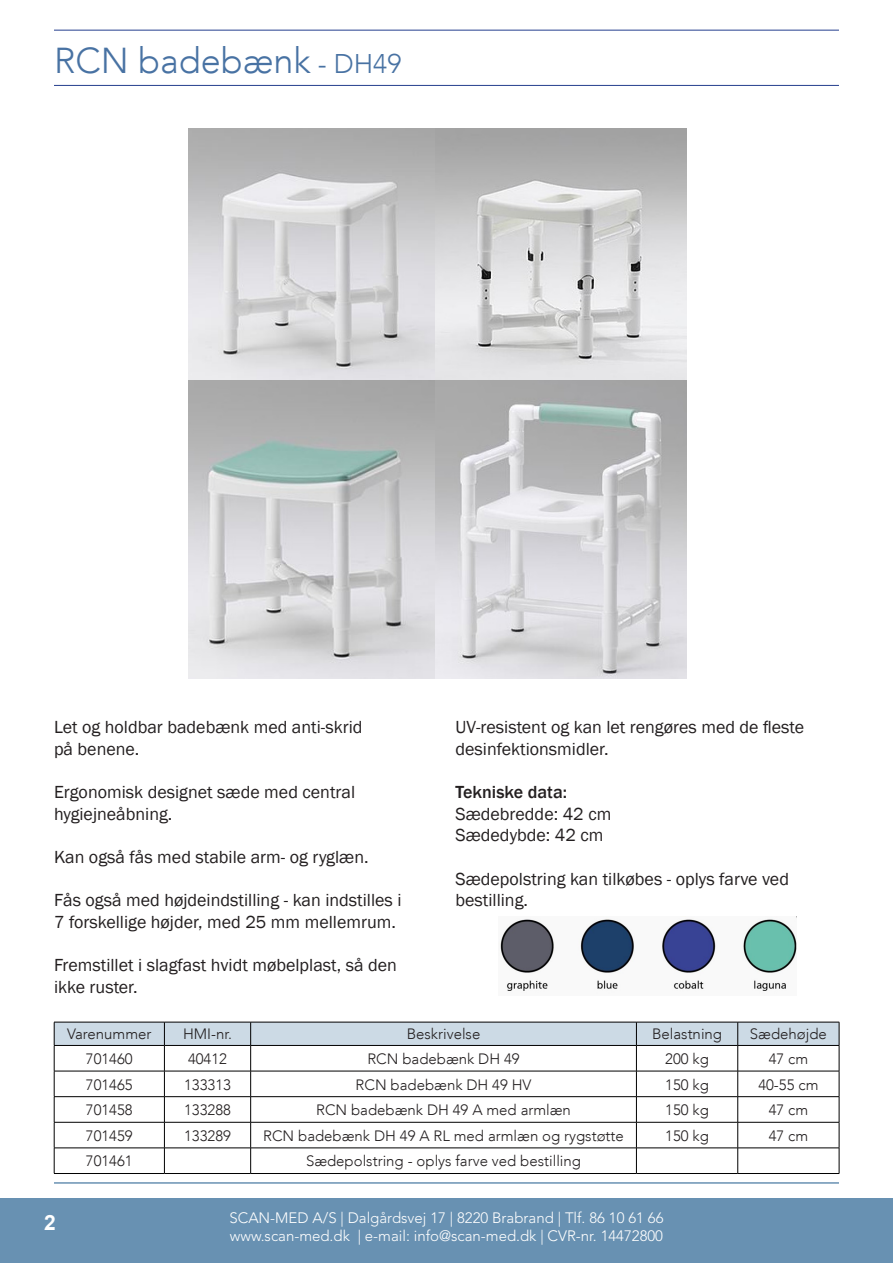
<style>
.page{position:relative;width:893px;height:1263px;background:#fff}
.page>*{position:absolute;margin:0;border:0;box-sizing:border-box;transform-origin:0 0}
.t1{font:300 36px "Avenir LT";color:#4872a3}
.t2{font:700 21px "Arial";color:#fff}
.Beskrivelse_-_oversk{font:18px/21.6px "Franklin Gothic";color:#231f20}
.Beskrivelse_-_oversk-2{font:500 18px "Franklin Gothic";color:#231f20}
.Sund__avis_-_tabel_t{font:300 15px "Avenir LT";color:#231f20}
.t3{font:300 15px/18px "Avenir LT Std";color:#fff}
.s1{font-size:27px}
</style>
<div class="page">
<div style="left:0;top:1198px;width:893px;height:65px;background:#6891b2"></div>
<hr style="left:54px;top:1182px;width:785px;height:2px;background:#3b709b">
<hr style="left:54px;top:30px;width:785px;height:1px;background:#253f8e">
<hr style="left:54px;top:85px;width:785px;height:1px;background:#253f8e">
<hr style="left:54px;top:1173px;width:110px;height:1px;background:#000">
<hr style="left:164px;top:1173px;width:87px;height:1px;background:#000">
<hr style="left:251px;top:1173px;width:385px;height:1px;background:#000">
<hr style="left:636px;top:1173px;width:102px;height:1px;background:#000">
<hr style="left:738px;top:1173px;width:101px;height:1px;background:#000">
<svg style="left:54px;top:1022px;width:786px;height:151px"></svg>
<hr style="left:164px;top:1045px;width:87px;height:1px;background:#000">
<img style="left:500px;top:916px;width:296px;height:75px">
<img style="left:189px;top:128px;width:246px;height:253px">
<img style="left:189px;top:381px;width:246px;height:297px">
<img style="left:435px;top:128px;width:251px;height:550px">
<p class="t1" style="left:54px;top:40px;width:349px">RCN badebænk <span class="s1">- DH49</span></p>
<p class="Beskrivelse_-_oversk" style="left:54px;top:717px;width:310px">Let og holdbar badebænk med anti-skrid</p>
<p class="Beskrivelse_-_oversk" style="left:54px;top:738px;width:87px">på benene.</p>
<p class="Beskrivelse_-_oversk" style="left:54px;top:782px;width:303px">Ergonomisk designet sæde med central</p>
<p class="Beskrivelse_-_oversk" style="left:54px;top:803px;width:120px">hygiejneåbning.</p>
<p class="Beskrivelse_-_oversk" style="left:54px;top:846px;width:316px">Kan også fås med stabile arm- og ryglæn.</p>
<p class="Beskrivelse_-_oversk" style="left:54px;top:890px;width:349px">Fås også med højdeindstilling - kan indstilles i</p>
<p class="Beskrivelse_-_oversk" style="left:54px;top:911px;width:343px">7 forskellige højder, med 25 mm mellemrum.</p>
<p class="Beskrivelse_-_oversk" style="left:54px;top:954px;width:344px">Fremstillet i slagfast hvidt møbelplast, så den</p>
<p class="Beskrivelse_-_oversk" style="left:54px;top:976px;width:85px">ikke ruster.</p>
<p class="Beskrivelse_-_oversk" style="left:455px;top:717px;width:350px">UV-resistent og kan let rengøres med de fleste desinfektionsmidler.</p>
<p class="Beskrivelse_-_oversk-2" style="left:455px;top:781px;width:113px">Tekniske data:</p>
<p class="Beskrivelse_-_oversk" style="left:455px;top:803px;width:157px">Sædebredde: 42 cm</p>
<p class="Beskrivelse_-_oversk" style="left:455px;top:825px;width:150px">Sædedybde: 42 cm</p>
<p class="Beskrivelse_-_oversk" style="left:455px;top:868px;width:335px">Sædepolstring kan tilkøbes - oplys farve ved</p>
<p class="Beskrivelse_-_oversk" style="left:455px;top:890px;width:74px">bestilling.</p>
<p class="Sund__avis_-_tabel_t" style="left:67px;top:1025px;width:86px">Varenummer</p>
<p class="Sund__avis_-_tabel_t" style="left:183px;top:1025px;width:50px">HMI-nr.</p>
<p class="Sund__avis_-_tabel_t" style="left:407px;top:1025px;width:75px">Beskrivelse</p>
<p class="Sund__avis_-_tabel_t" style="left:652px;top:1025px;width:72px">Belastning</p>
<p class="Sund__avis_-_tabel_t" style="left:750px;top:1025px;width:78px">Sædehøjde</p>
<p class="Sund__avis_-_tabel_t" style="left:86px;top:1050px;width:48px">701460</p>
<p class="Sund__avis_-_tabel_t" style="left:188px;top:1050px;width:41px">40412</p>
<p class="Sund__avis_-_tabel_t" style="left:367px;top:1050px;width:154px">RCN badebænk DH 49</p>
<p class="Sund__avis_-_tabel_t" style="left:665px;top:1050px;width:45px">200 kg</p>
<p class="Sund__avis_-_tabel_t" style="left:769px;top:1050px;width:41px">47 cm</p>
<p class="Sund__avis_-_tabel_t" style="left:86px;top:1075px;width:48px">701465</p>
<p class="Sund__avis_-_tabel_t" style="left:184px;top:1075px;width:48px">133313</p>
<p class="Sund__avis_-_tabel_t" style="left:356px;top:1075px;width:177px">RCN badebænk DH 49 HV</p>
<p class="Sund__avis_-_tabel_t" style="left:665px;top:1075px;width:45px">150 kg</p>
<p class="Sund__avis_-_tabel_t" style="left:758px;top:1075px;width:62px">40-55 cm</p>
<p class="Sund__avis_-_tabel_t" style="left:86px;top:1101px;width:48px">701458</p>
<p class="Sund__avis_-_tabel_t" style="left:184px;top:1101px;width:48px">133288</p>
<p class="Sund__avis_-_tabel_t" style="left:316px;top:1101px;width:256px">RCN badebænk DH 49 A med armlæn</p>
<p class="Sund__avis_-_tabel_t" style="left:665px;top:1101px;width:45px">150 kg</p>
<p class="Sund__avis_-_tabel_t" style="left:769px;top:1101px;width:41px">47 cm</p>
<p class="Sund__avis_-_tabel_t" style="left:86px;top:1127px;width:48px">701459</p>
<p class="Sund__avis_-_tabel_t" style="left:184px;top:1127px;width:48px">133289</p>
<p class="Sund__avis_-_tabel_t" style="left:263px;top:1127px;width:362px">RCN badebænk DH 49 A RL med armlæn og rygstøtte</p>
<p class="Sund__avis_-_tabel_t" style="left:665px;top:1127px;width:45px">150 kg</p>
<p class="Sund__avis_-_tabel_t" style="left:769px;top:1127px;width:41px">47 cm</p>
<p class="Sund__avis_-_tabel_t" style="left:86px;top:1152px;width:48px">701461</p>
<p class="Sund__avis_-_tabel_t" style="left:306px;top:1152px;width:277px">Sædepolstring - oplys farve ved bestilling</p>
<p class="t2" style="left:44px;top:1207px;width:13px">2</p>
<p class="t3" style="left:229px;top:1209px;width:436px">SCAN-MED A/S | Dalgårdsvej 17 | 8220 Brabrand | Tlf. 86 10 61 66 www.scan-med.dk | e-mail: info@scan-med.dk | CVR-nr. 14472800</p>
</div>
